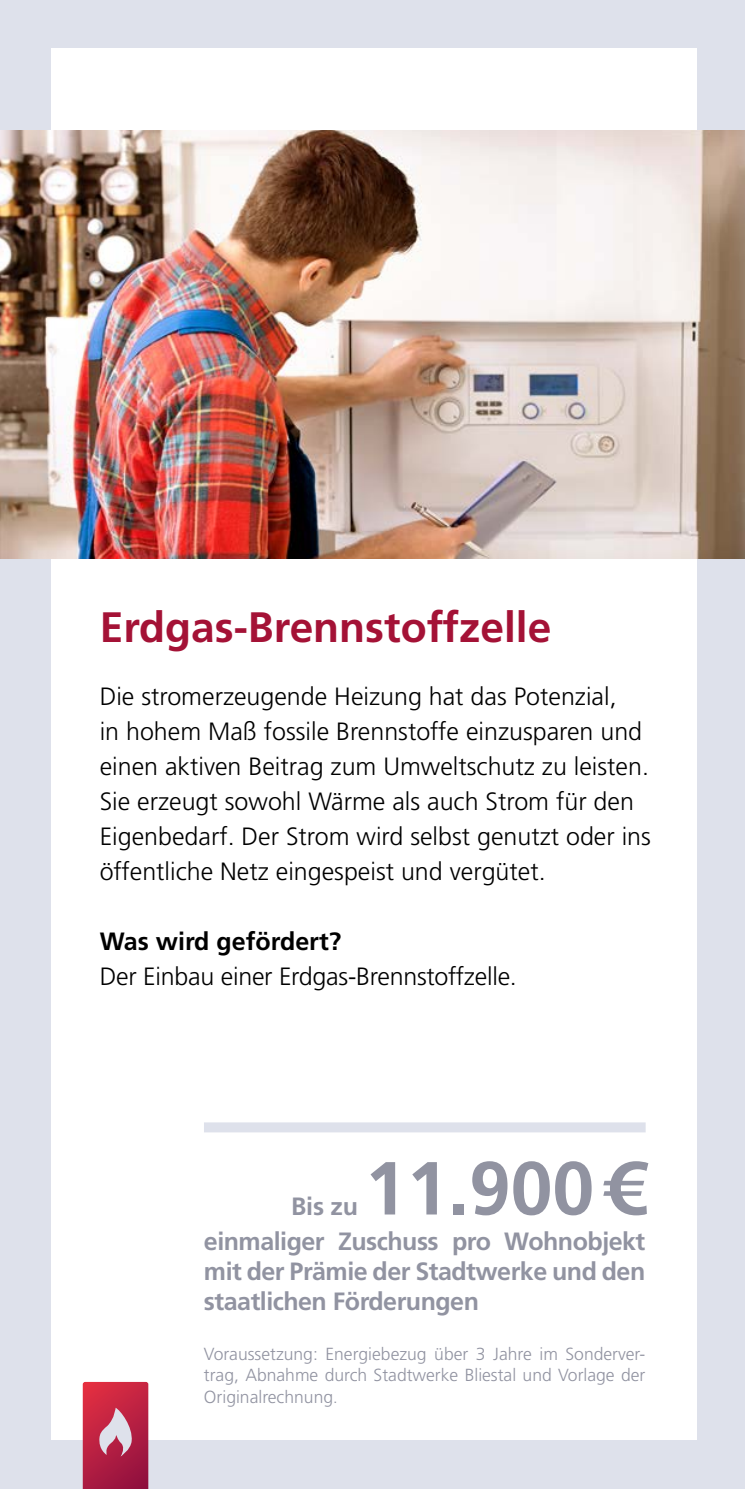
<style>
.page{position:relative;width:745px;height:1489px;background:#fff}
.page>*{position:absolute;margin:0;border:0;box-sizing:border-box;transform-origin:0 0}
.t1{font:700 75px "Frutiger LT Std";color:#9193a1}
.t2{font:700 42.5px "Frutiger LT Std";color:#a41236}
.t3{font:300 25px/35px "Frutiger LT Std";color:#000}
.t4{font:700 25px/30px "Frutiger LT Std";letter-spacing:-.02em;color:#9193a1;text-align:justify}
.t5{font:700 25px "Frutiger LT Std";color:#000}
.t6{font:300 17.5px/21.8px "Frutiger LT Std";color:#9193a1;text-align:justify}
.s1{font-size:16.25px}
</style>
<div class="page">
<div style="left:0;top:0;width:744px;height:1488px;background:#dee1eb"></div>
<div style="left:51px;top:48px;width:645px;height:1391px;background:#fff"></div>
<div style="left:204px;top:1122px;width:441px;height:10px;background:#dee1eb"></div>
<img style="left:0;top:130px;width:744px;height:428px">
<svg style="left:83px;top:1381px;width:65px;height:107px;background:#bd3856"></svg>
<h2 class="t2" style="left:100px;top:602px;width:453px">Erdgas-Brennstoffzelle</h2>
<p class="t3" style="left:100px;top:679px;width:552px">Die stromerzeugende Heizung hat das Potenzial,<br>in hohem Maß fossile Brennstoffe einzusparen und einen aktiven Beitrag zum Umweltschutz zu leisten.<br>Sie erzeugt sowohl Wärme als auch Strom für den Eigenbedarf. Der Strom wird selbst genutzt oder ins öffentliche Netz eingespeist und vergütet.</p>
<p class="t5" style="left:100px;top:926px;width:243px">Was wird gefördert?</p>
<p class="t3" style="left:100px;top:959px;width:418px">Der Einbau einer Erdgas-Brennstoffzelle.</p>
<h1 class="t1" style="left:364px;top:1144px;width:282px">11.900€</h1>
<p class="t4" style="left:204px;top:1226px;width:442px">einmaliger Zuschuss pro Wohnobjekt mit der Prämie der Stadtwerke und den staatlichen Förderungen</p>
<p class="t6" style="left:204px;top:1342px;width:442px">Voraussetzung: Energiebezug über 3 Jahre im Sonderver&shy;trag, Abnahme durch Stadtwerke Bliestal und Vorlage der Originalrechnung<span class="s1">.</span></p>
<p class="t4" style="left:291px;top:1190px;width:68px">Bis zu</p>
</div>
